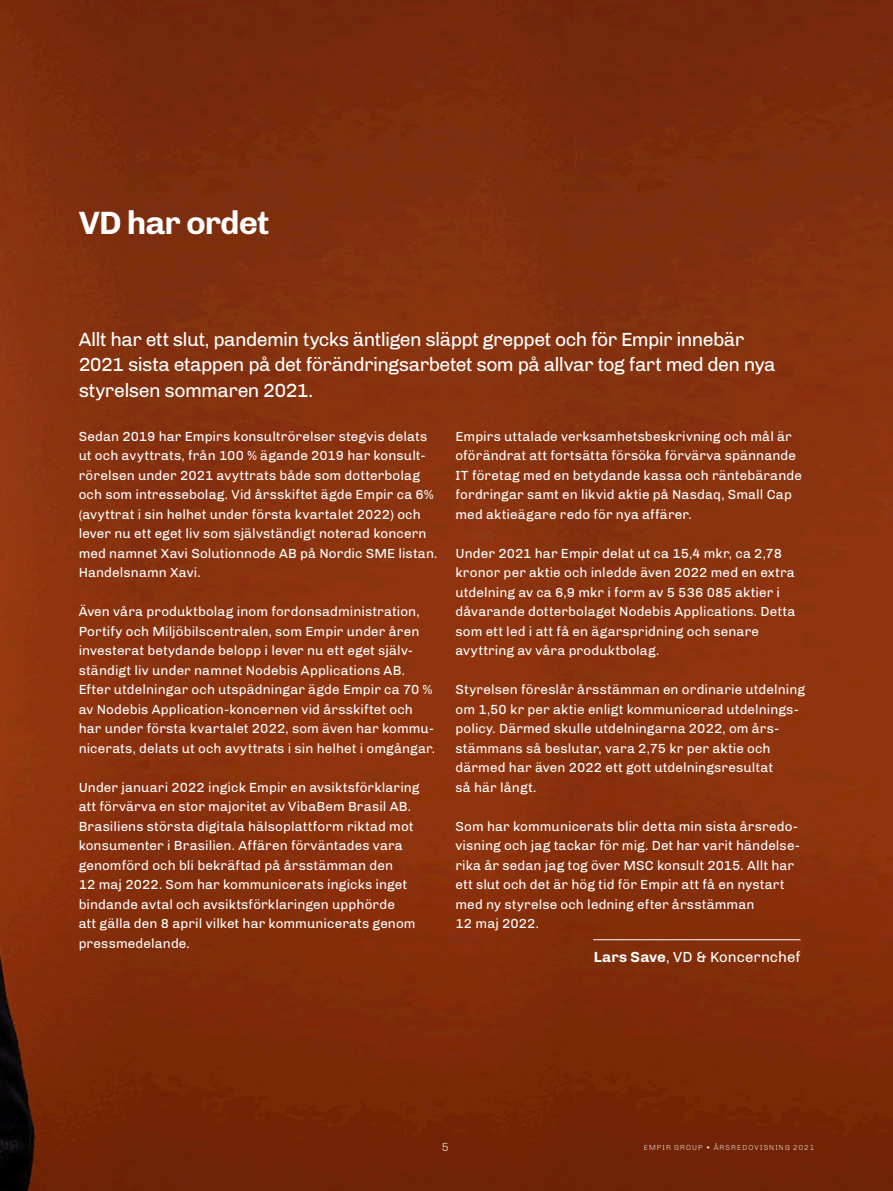
<style>
.page{position:relative;width:893px;height:1191px;background:#fff}
.page>*{position:absolute;margin:0;border:0;box-sizing:border-box;transform-origin:0 0}
.t1{font:700 33px "Chivo";letter-spacing:-.03em;color:#fff}
.t2{font:19.5px/25.5px "Chivo";letter-spacing:-.03em;color:#fff}
.t3{font:15px "Chivo";letter-spacing:.005em;color:#fff}
.t4{font:13.5px/19.5px "Chivo";letter-spacing:.01em;color:#fff}
.t5{font:300 12px "Chivo";color:#fff}
.t6{font:300 7.5px "Chivo";letter-spacing:.12em;color:#fff}
.s1{font-weight:700}
</style>
<div class="page">
<img style="left:0;top:0;width:43px;height:1191px">
<img style="left:43px;top:0;width:850px;height:1191px">
<hr style="left:593px;top:939px;width:207px;height:1px;background:#fff">
<h1 class="t1" style="left:79px;top:203px;width:192px">VD har ordet</h1>
<h2 class="t2" style="left:79px;top:326px;width:698px">Allt har ett slut, pandemin tycks äntligen släppt greppet och för Empir innebär<br>2021 sista etappen på det förändringsarbetet som på allvar tog fart med den nya styrelsen sommaren 2021.</h2>
<p class="t4" style="left:79px;top:426px;width:360px">Sedan 2019 har Empirs konsultrörelser stegvis delats ut och avyttrats, från 100 % ägande 2019 har konsult&shy;rörelsen under 2021 avyttrats både som dotterbolag och som intressebolag. Vid årsskiftet ägde Empir ca 6% (avyttrat i sin helhet under första kvartalet 2022) och lever nu ett eget liv som självständigt noterad koncern med namnet Xavi Solutionnode AB på Nordic SME listan.<br>Handelsnamn Xavi.</p>
<p class="t4" style="left:79px;top:602px;width:358px">Även våra produktbolag inom fordonsadministration, Portify och Miljöbilscentralen, som Empir under åren investerat betydande belopp i lever nu ett eget själv&shy;ständigt liv under namnet Nodebis Applications AB.<br>Efter utdelningar och utspädningar ägde Empir ca 70 % av Nodebis Application-koncernen vid årsskiftet och har under första kvartalet 2022, som även har kommu&shy;nicerats, delats ut och avyttrats i sin helhet i omgångar.</p>
<p class="t4" style="left:79px;top:777px;width:342px">Under januari 2022 ingick Empir en avsiktsförklaring att förvärva en stor majoritet av VibaBem Brasil AB.<br>Brasiliens största digitala hälsoplattform riktad mot konsumenter i Brasilien. Affären förväntades vara genomförd och bli bekräftad på årsstämman den<br>12 maj 2022. Som har kommunicerats ingicks inget bindande avtal och avsiktsförklaringen upphörde<br>att gälla den 8 april vilket har kommunicerats genom pressmedelande.</p>
<p class="t4" style="left:455px;top:426px;width:348px">Empirs uttalade verksamhetsbeskrivning och mål är oförändrat att fortsätta försöka förvärva spännande IT företag med en betydande kassa och räntebärande fordringar samt en likvid aktie på Nasdaq, Small Cap med aktieägare redo för nya affärer.</p>
<p class="t4" style="left:455px;top:543px;width:341px">Under 2021 har Empir delat ut ca 15,4 mkr, ca 2,78 kronor per aktie och inledde även 2022 med en extra utdelning av ca 6,9 mkr i form av 5 536 085 aktier i dåvarande dotterbolaget Nodebis Applications. Detta som ett led i att få en ägarspridning och senare avyttring av våra produktbolag.</p>
<p class="t4" style="left:455px;top:680px;width:351px">Styrelsen föreslår årsstämman en ordinarie utdelning om 1,50 kr per aktie enligt kommunicerad utdelnings&shy;policy. Därmed skulle utdelningarna 2022, om års&shy;stämmans så beslutar, vara 2,75 kr per aktie och därmed har även 2022 ett gott utdelningsresultat<br>så här långt.</p>
<p class="t4" style="left:455px;top:816px;width:344px">Som har kommunicerats blir detta min sista årsredo&shy;visning och jag tackar för mig. Det har varit händelse&shy;rika år sedan jag tog över MSC konsult 2015. Allt har ett slut och det är hög tid för Empir att få en nystart med ny styrelse och ledning efter årsstämman<br>12 maj 2022.</p>
<p class="t3" style="left:594px;top:948px;width:208px"><span class="s1">Lars Save</span>, VD &amp; Koncernchef</p>
<p class="t5" style="left:442px;top:1140px;width:9px">5</p>
<p class="t6" style="left:644px;top:1142px;width:172px">EMPIR GROUP • ÅRSREDOVISNING 2021</p>
</div>
